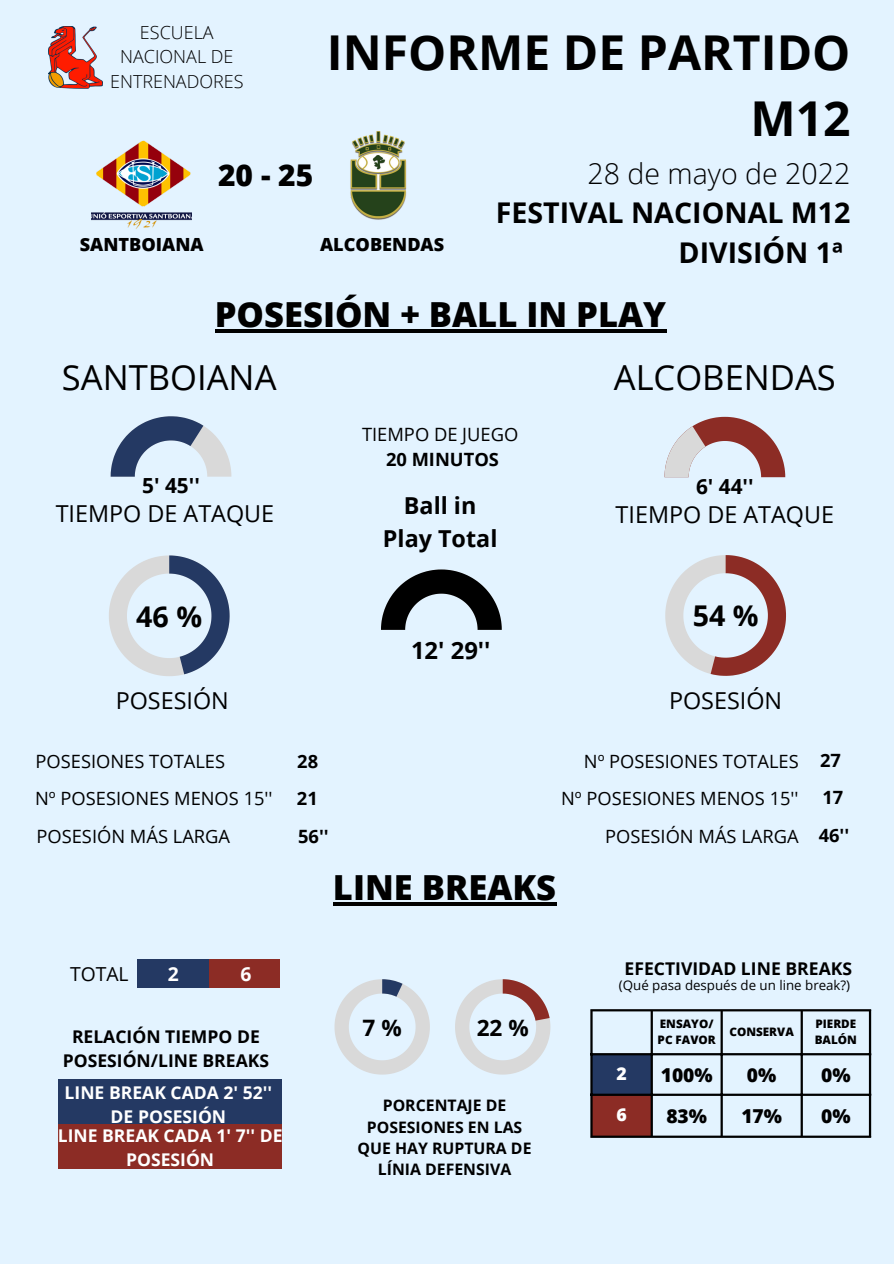
<style>
.page{position:relative;width:894px;height:1264px;background:#fff}
.page>*{position:absolute;margin:0;border:0;box-sizing:border-box;transform-origin:0 0}
.t1{font:700 48px/66.4px "Open Sans";color:#000;text-align:right}
.t2{font:800 34.5px "Open Sans";color:#000}
.t3{font:34.5px "Open Sans";color:#000}
.t4{font:800 30px "Open Sans";color:#000}
.t5{font:700 28.65px "Open Sans";color:#000}
.t6{font:700 28.5px/39.5px "Open Sans";color:#000;text-align:right}
.t7{font:300 28.5px "Open Sans";color:#000}
.t8{font:700 23.85px "Open Sans";color:#000}
.t9{font:23.4px "Open Sans";color:#000}
.t10{font:700 23.4px/32.7px "Open Sans";color:#000;text-align:center}
.t11{font:700 22.65px "Open Sans";color:#000}
.t12{font:700 20.85px "Open Sans";color:#000}
.t13{font:19.35px "Open Sans";color:#000}
.t14{font:700 19.35px "Open Sans";color:#fff}
.t15{font:800 19.2px "Open Sans";color:#000}
.t16{font:18.3px "Open Sans";color:#000}
.t17{font:700 18.3px "Open Sans";color:#000}
.t18{font:800 18.15px "Open Sans";color:#000}
.t19{font:300 18px/24.5px "Open Sans";color:#000;text-align:center}
.t20{font:800 17.7px "Open Sans";color:#fff}
.t21{font:700 17.55px/23.7px "Open Sans";color:#fff;text-align:center}
.t22{font:700 17.55px/23.7px "Open Sans";color:#000;text-align:center}
.t23{font:700 15.75px/21.5px "Open Sans";color:#000;text-align:center}
.t24{font:13.35px "Open Sans";color:#000}
.t25{font:800 11.7px/15.6px "Open Sans";color:#000}
</style>
<div class="page">
<div style="left:0;top:0;width:893px;height:1263px;background:#e3f3ff"></div>
<img style="left:48px;top:27px;width:54px;height:62px">
<svg style="left:381px;top:569px;width:120px;height:61px"></svg>
<svg style="left:665px;top:555px;width:120px;height:120px"></svg>
<svg style="left:111px;top:416px;width:120px;height:60px"></svg>
<svg style="left:664px;top:417px;width:121px;height:60px"></svg>
<div style="left:137px;top:958px;width:143px;height:29px;background:#8c2c25"></div>
<div style="left:137px;top:958px;width:71px;height:29px;background:#243963"></div>
<svg style="left:334px;top:979px;width:96px;height:95px"></svg>
<svg style="left:455px;top:979px;width:95px;height:95px"></svg>
<div style="left:58px;top:1079px;width:224px;height:45px;background:#243963"></div>
<div style="left:58px;top:1124px;width:224px;height:44px;background:#8c2c25"></div>
<div style="left:591px;top:1053px;width:60px;height:42px;background:#243963"></div>
<div style="left:591px;top:1094px;width:60px;height:42px;background:#8c2c25"></div>
<hr style="left:590px;top:1011px;width:2px;height:124px;background:#000">
<hr style="left:650px;top:1011px;width:2px;height:124px;background:#000">
<hr style="left:720px;top:1011px;width:2px;height:124px;background:#000">
<hr style="left:800px;top:1011px;width:2px;height:124px;background:#000">
<hr style="left:868px;top:1011px;width:2px;height:124px;background:#000">
<hr style="left:590px;top:1009px;width:280px;height:2px;background:#000">
<hr style="left:590px;top:1053px;width:280px;height:2px;background:#000">
<hr style="left:590px;top:1093px;width:280px;height:2px;background:#000">
<hr style="left:590px;top:1135px;width:280px;height:2px;background:#000">
<img style="left:92px;top:140px;width:100px;height:89px">
<img style="left:350px;top:131px;width:57px;height:89px">
<hr style="left:215px;top:330px;width:451px;height:3px;background:#000">
<hr style="left:333px;top:902px;width:223px;height:3px;background:#000">
<svg style="left:109px;top:555px;width:120px;height:121px"></svg>
<p class="t19" style="left:110px;top:20px;width:135px">ESCUELA<br>NACIONAL DE<br>ENTRENADORES</p>
<h1 class="t1" style="left:327px;top:18px;width:525px">INFORME DE PARTIDO<br>M12</h1>
<h3 class="t4" style="left:218px;top:154px;width:97px">20 - 25</h3>
<p class="t18" style="left:80px;top:231px;width:125px">SANTBOIANA</p>
<p class="t18" style="left:320px;top:231px;width:126px">ALCOBENDAS</p>
<h3 class="t7" style="left:587px;top:153px;width:264px">28 de mayo de 2022</h3>
<h3 class="t6" style="left:495px;top:192px;width:356px">FESTIVAL NACIONAL M12<br>DIVISIÓN 1ª</h3>
<h2 class="t2" style="left:215px;top:290px;width:453px">POSESIÓN + BALL IN PLAY</h2>
<h2 class="t3" style="left:62px;top:353px;width:216px">SANTBOIANA</h2>
<h2 class="t3" style="left:613px;top:353px;width:223px">ALCOBENDAS</h2>
<p class="t16" style="left:362px;top:422px;width:158px">TIEMPO DE JUEGO</p>
<p class="t17" style="left:386px;top:446px;width:114px">20 MINUTOS</p>
<p class="t12" style="left:142px;top:470px;width:59px">5' 45''</p>
<p class="t12" style="left:696px;top:471px;width:59px">6' 44''</p>
<p class="t10" style="left:383px;top:489px;width:116px">Ball in<br>Play Total</p>
<p class="t9" style="left:56px;top:497px;width:220px">TIEMPO DE ATAQUE</p>
<p class="t9" style="left:615px;top:498px;width:220px">TIEMPO DE ATAQUE</p>
<h3 class="t5" style="left:136px;top:596px;width:67px">46 %</h3>
<h3 class="t8" style="left:411px;top:634px;width:81px">12' 29''</h3>
<h3 class="t5" style="left:692px;top:595px;width:67px">54 %</h3>
<p class="t9" style="left:116px;top:684px;width:115px">POSESIÓN</p>
<p class="t9" style="left:669px;top:684px;width:115px">POSESIÓN</p>
<p class="t16" style="left:36px;top:748px;width:191px">POSESIONES TOTALES</p>
<p class="t17" style="left:297px;top:748px;width:22px">28</p>
<p class="t17" style="left:819px;top:747px;width:22px">27</p>
<p class="t16" style="left:583px;top:748px;width:216px">Nº POSESIONES TOTALES</p>
<p class="t16" style="left:35px;top:785px;width:239px">Nº POSESIONES MENOS 15''</p>
<p class="t17" style="left:297px;top:785px;width:22px">21</p>
<p class="t16" style="left:561px;top:785px;width:239px">Nº POSESIONES MENOS 15''</p>
<p class="t17" style="left:822px;top:784px;width:22px">17</p>
<p class="t16" style="left:36px;top:823px;width:195px">POSESIÓN MÁS LARGA</p>
<p class="t17" style="left:298px;top:823px;width:32px">56''</p>
<p class="t16" style="left:605px;top:823px;width:195px">POSESIÓN MÁS LARGA</p>
<h2 class="t2" style="left:333px;top:863px;width:225px">LINE BREAKS</h2>
<p class="t17" style="left:818px;top:822px;width:32px">46''</p>
<p class="t13" style="left:70px;top:960px;width:60px">TOTAL</p>
<p class="t14" style="left:168px;top:960px;width:13px">2</p>
<p class="t14" style="left:240px;top:960px;width:13px">6</p>
<p class="t22" style="left:63px;top:1024px;width:208px">RELACIÓN TIEMPO DE<br>POSESIÓN/LINE BREAKS</p>
<p class="t21" style="left:65px;top:1080px;width:209px">LINE BREAK CADA 2' 52''<br>DE POSESIÓN</p>
<p class="t21" style="left:58px;top:1123px;width:226px">LINE BREAK CADA 1' 7'' DE<br>POSESIÓN</p>
<p class="t22" style="left:624px;top:956px;width:229px">EFECTIVIDAD LINE BREAKS</p>
<p class="t24" style="left:618px;top:975px;width:233px">(Qué pasa después de un line break?)</p>
<p class="t11" style="left:362px;top:1011px;width:41px">7 %</p>
<p class="t11" style="left:476px;top:1011px;width:53px">22 %</p>
<p class="t25" style="left:657px;top:1016px;width:60px">ENSAYO/<br>PC FAVOR</p>
<p class="t25" style="left:729px;top:1023px;width:66px">CONSERVA</p>
<p class="t25" style="left:814px;top:1016px;width:44px">PIERDE<br>BALÓN</p>
<p class="t20" style="left:616px;top:1061px;width:12px">2</p>
<p class="t15" style="left:660px;top:1061px;width:53px">100%</p>
<p class="t15" style="left:746px;top:1061px;width:31px">0%</p>
<p class="t15" style="left:820px;top:1061px;width:31px">0%</p>
<p class="t20" style="left:616px;top:1101px;width:12px">6</p>
<p class="t15" style="left:666px;top:1102px;width:42px">83%</p>
<p class="t15" style="left:741px;top:1102px;width:42px">17%</p>
<p class="t15" style="left:820px;top:1102px;width:31px">0%</p>
<p class="t23" style="left:357px;top:1094px;width:175px">PORCENTAJE DE<br>POSESIONES EN LAS<br>QUE HAY RUPTURA DE<br>LÍNIA DEFENSIVA</p>
</div>
